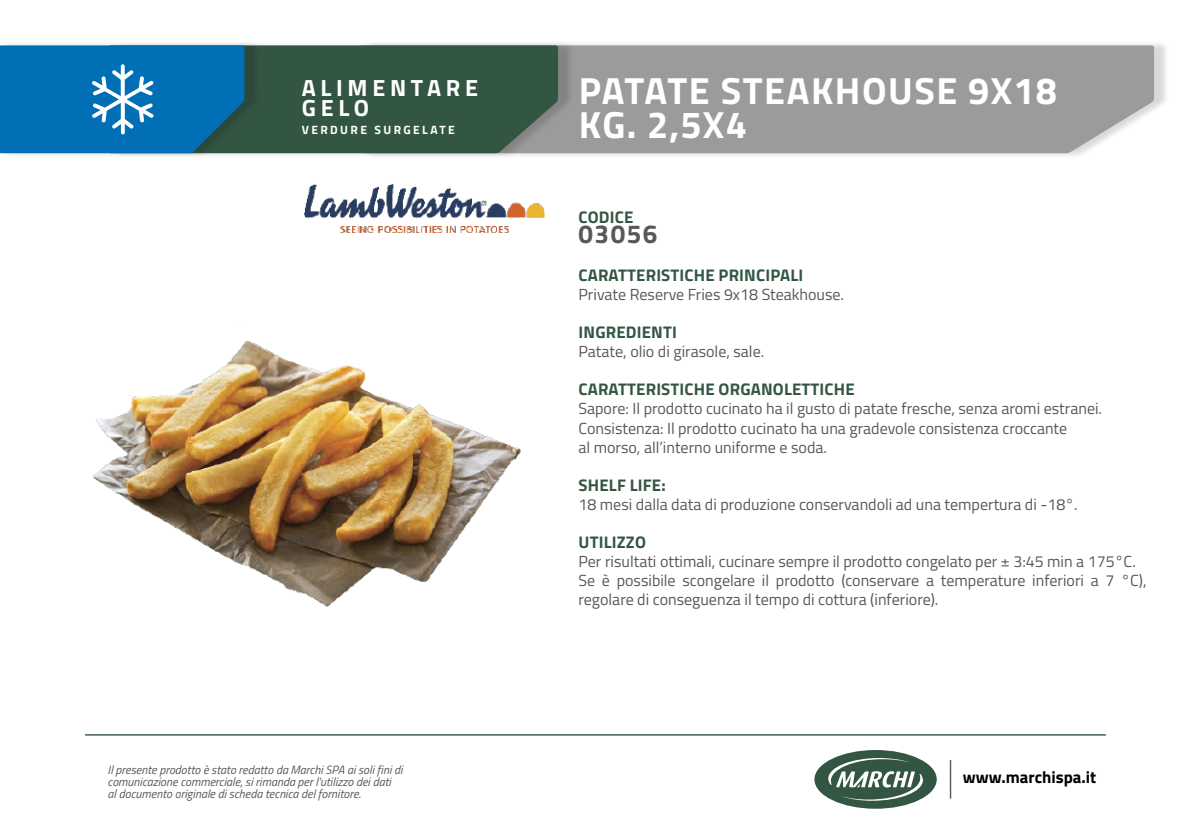
<style>
.page{position:relative;width:1191px;height:840px;background:#fff}
.page>*{position:absolute;margin:0;border:0;box-sizing:border-box;transform-origin:0 0}
.t1{font:700 37.8px "Titillium Web";letter-spacing:.035em;color:#fff}
.t2{font:700 26px "Titillium Web";letter-spacing:.06em;color:#585857}
.t3{font:700 23.4px "Titillium Web";letter-spacing:.2em;color:#fff}
.t4{font:700 16.8px "Titillium Web";letter-spacing:.01em;color:#335643}
.t5{font:700 16.8px "Titillium Web";color:#000}
.t6{font:16px/19px "Titillium Web";color:#585857}
.t7{font:italic 12px/12px "Titillium Web";color:#585857}
.t8{font:700 12px "Titillium Web";letter-spacing:.2em;color:#fff}
</style>
<div class="page">
<img style="left:93px;top:340px;width:428px;height:267px">
<div style="left:365px;top:40px;width:804px;height:119px;background:#000;opacity:.15"></div>
<div style="left:574px;top:45px;width:580px;height:108px;background:#9c9b9b"></div>
<div style="left:113px;top:40px;width:461px;height:119px;background:#000;opacity:.15"></div>
<div style="left:260px;top:45px;width:298px;height:108px;background:#335643"></div>
<div style="left:0;top:40px;width:260px;height:119px;background:#000;opacity:.15"></div>
<svg style="left:0;top:45px;width:244px;height:108px;background:#0e74b3"></svg>
<img style="left:304px;top:184px;width:240px;height:48px">
<hr style="left:949px;top:759px;width:2px;height:39px;background:#585857">
<div style="left:814px;top:749px;width:122px;height:59px;background:#335643;border-radius:50%"></div>
<svg style="left:828px;top:757px;width:95px;height:43px"></svg>
<hr style="left:85px;top:733px;width:1021px;height:2px;background:#335643">
<p class="t3" style="left:302px;top:70px;width:178px">ALIMENTARE</p>
<p class="t3" style="left:302px;top:90px;width:69px">GELO</p>
<p class="t8" style="left:302px;top:121px;width:155px">VERDURE SURGELATE</p>
<p class="t7" style="left:108px;top:762px;width:296px">Il presente prodotto è stato redatto da Marchi SPA ai soli fini di comunicazione commerciale, si rimanda per l'utilizzo dei dati<br>al documento originale di scheda tecnica del fornitore.</p>
<p class="t1" style="left:578px;top:61px;width:480px">PATATE STEAKHOUSE 9X18</p>
<p class="t1" style="left:578px;top:96px;width:170px">KG. 2,5X4</p>
<p class="t4" style="left:578px;top:204px;width:56px">CODICE</p>
<p class="t2" style="left:578px;top:214px;width:81px">03056</p>
<p class="t4" style="left:578px;top:262px;width:226px">CARATTERISTICHE PRINCIPALI</p>
<p class="t6" style="left:578px;top:284px;width:267px">Private Reserve Fries 9x18 Steakhouse.</p>
<p class="t4" style="left:578px;top:319px;width:100px">INGREDIENTI</p>
<p class="t6" style="left:578px;top:341px;width:187px">Patate, olio di girasole, sale.</p>
<p class="t4" style="left:578px;top:376px;width:278px">CARATTERISTICHE ORGANOLETTICHE</p>
<p class="t6" style="left:578px;top:398px;width:525px">Sapore: Il prodotto cucinato ha il gusto di patate fresche, senza aromi estranei.</p>
<p class="t6" style="left:578px;top:417px;width:490px">Consistenza: Il prodotto cucinato ha una gradevole consistenza croccante</p>
<p class="t6" style="left:578px;top:436px;width:250px">al morso, all’interno uniforme e soda.</p>
<p class="t4" style="left:578px;top:471px;width:89px">SHELF LIFE:</p>
<p class="t6" style="left:578px;top:493px;width:501px">18 mesi dalla data di produzione conservandoli ad una tempertura di -18°.</p>
<p class="t4" style="left:578px;top:528px;width:69px">UTILIZZO</p>
<p class="t6" style="left:578px;top:550px;width:559px">Per risultati ottimali, cucinare sempre il prodotto congelato per ± 3:45 min a 175°C.</p>
<p class="t6" style="left:578px;top:569px;width:570px">Se è possibile scongelare il prodotto (conservare a temperature inferiori a 7 °C), regolare di conseguenza il tempo di cottura (inferiore).</p>
<p class="t5" style="left:963px;top:764px;width:135px">www.marchispa.it</p>
</div>
